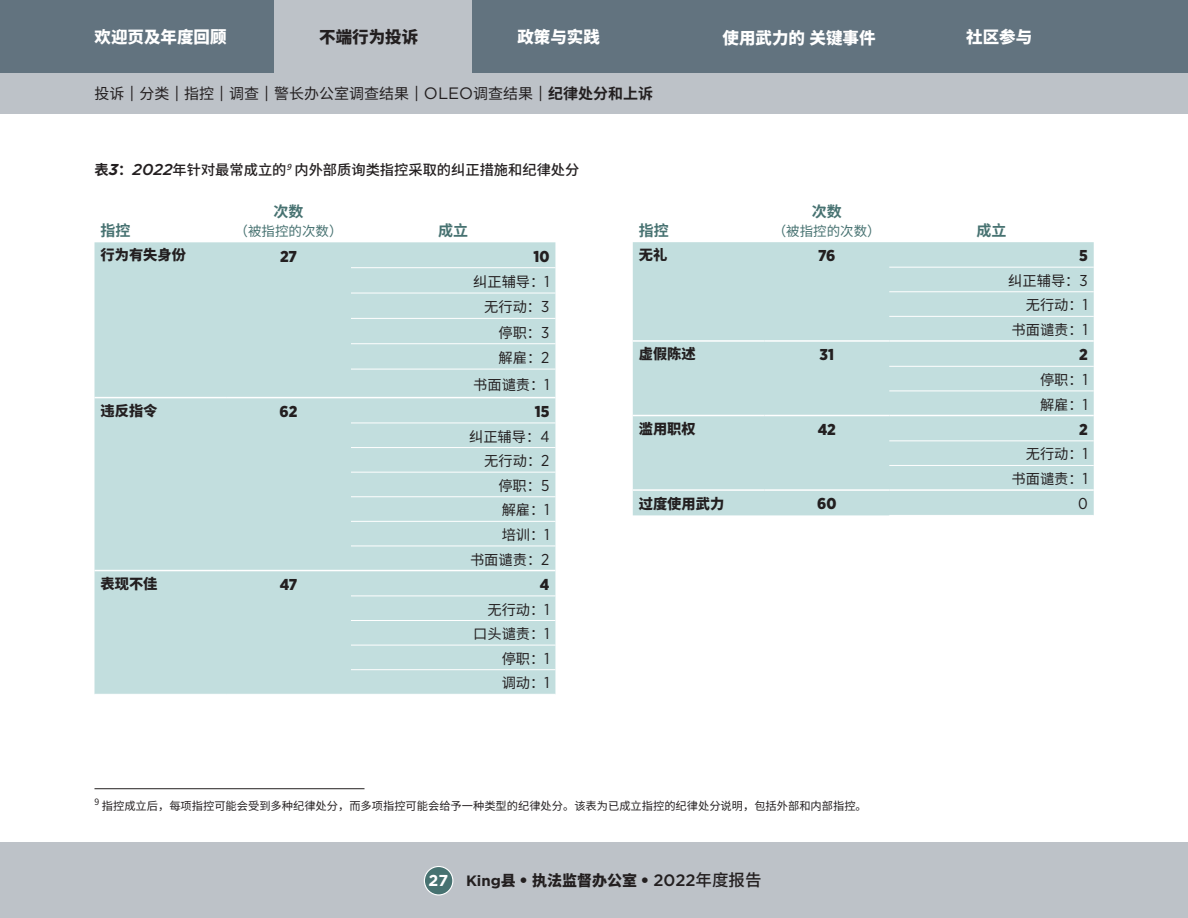
<style>
.page{position:relative;width:1188px;height:918px;background:#fff}
.page>*{position:absolute;margin:0;border:0;box-sizing:border-box;transform-origin:0 0}
.t1{font:900 16.5px "Noto Sans CJ Ksc";color:#fff}
.t2{font:900 16.5px "Noto Sans CJ Ksc";color:#231f20}
.paragraph_gotham_10_5{font:900 15.75px "Gotham Narrow";color:#231f20}
.paragraph_gotham_10_5-2{font:15.75px "Gotham Narrow";color:#231f20}
.t3{font:15px "Noto Sans CJ Ksc";color:#231f20}
.t4{font:900 15px "Noto Sans CJ Ksc";color:#231f20}
.paragraph_gotham_10_5-3{font:700 15px "Noto Sans CJ Ksc";color:#477271}
.paragraph_gotham_10_5-4{font:14.25px "Noto Sans CJ Ksc";color:#231f20}
.figure_titles{font:500 14.25px "Noto Sans CJ Ksc";color:#231f20}
.paragraph_gotham_10_5-5{font:900 14.25px "Noto Sans CJ Ksc";color:#231f20}
.paragraph_gotham_10_5-6{font:13.5px "Noto Sans CJ Ksc";color:#477271}
.footnote{font:11.25px "Noto Sans CJ Ksc";color:#231f20}
.s1{font-family:"Gotham";font-size:16.5px}
.s2{font-weight:700}
.s3{font-family:"Gotham";font-weight:700;font-style:italic;font-size:15.75px}
.s4{font-family:"Gotham";font-style:italic;font-size:15.75px}
.s5{font-family:"Gotham Narrow";font-size:15.75px}
.s6{font-family:"Gotham";font-weight:700;font-size:15.75px;color:#fff}
.s7{font-family:"Gotham";font-weight:700}
.s8{font-family:"Gotham";font-weight:500;font-size:16.5px}
.s9{font-weight:500;font-size:16.5px}
</style>
<div class="page">
<div style="left:0;top:842px;width:1188px;height:76px;background:#bdc2c8"></div>
<div style="left:424px;top:867px;width:29px;height:28px;background:#477271;border-radius:50%"></div>
<div style="left:424px;top:866px;width:29px;height:30px;border:1px solid #fff;border-radius:50%"></div>
<div style="left:0;top:73px;width:1188px;height:40px;background:#bdc2c8"></div>
<div style="left:0;top:0;width:1188px;height:73px;background:#62737f"></div>
<div style="left:274px;top:0;width:198px;height:74px;background:#bdc2c8"></div>
<hr style="left:94px;top:788px;width:270px;height:1px;background:#231f20">
<div style="left:94px;top:242px;width:461px;height:452px;background:#c2dede"></div>
<hr style="left:351px;top:267px;width:204px;height:1px;background:#fff">
<hr style="left:351px;top:293px;width:204px;height:1px;background:#fff">
<hr style="left:351px;top:318px;width:204px;height:1px;background:#fff">
<hr style="left:351px;top:343px;width:204px;height:1px;background:#fff">
<hr style="left:351px;top:369px;width:204px;height:1px;background:#fff">
<hr style="left:94px;top:397px;width:132px;height:1px;background:#fff">
<hr style="left:226px;top:397px;width:125px;height:1px;background:#fff">
<hr style="left:351px;top:397px;width:204px;height:1px;background:#fff">
<hr style="left:351px;top:423px;width:204px;height:1px;background:#fff">
<hr style="left:351px;top:447px;width:204px;height:1px;background:#fff">
<hr style="left:351px;top:472px;width:204px;height:1px;background:#fff">
<hr style="left:351px;top:496px;width:204px;height:1px;background:#fff">
<hr style="left:351px;top:521px;width:204px;height:1px;background:#fff">
<hr style="left:351px;top:546px;width:204px;height:1px;background:#fff">
<hr style="left:351px;top:596px;width:204px;height:1px;background:#fff">
<hr style="left:351px;top:620px;width:204px;height:1px;background:#fff">
<hr style="left:351px;top:645px;width:204px;height:1px;background:#fff">
<hr style="left:351px;top:669px;width:204px;height:1px;background:#fff">
<hr style="left:94px;top:570px;width:132px;height:1px;background:#fff">
<hr style="left:226px;top:570px;width:125px;height:1px;background:#fff">
<hr style="left:351px;top:570px;width:204px;height:1px;background:#fff">
<div style="left:633px;top:242px;width:461px;height:273px;background:#c2dede"></div>
<hr style="left:889px;top:267px;width:205px;height:1px;background:#fff">
<hr style="left:889px;top:291px;width:205px;height:1px;background:#fff">
<hr style="left:889px;top:316px;width:205px;height:1px;background:#fff">
<hr style="left:889px;top:366px;width:205px;height:1px;background:#fff">
<hr style="left:889px;top:391px;width:205px;height:1px;background:#fff">
<hr style="left:889px;top:440px;width:205px;height:1px;background:#fff">
<hr style="left:889px;top:465px;width:205px;height:1px;background:#fff">
<hr style="left:633px;top:340px;width:131px;height:2px;background:#fff">
<hr style="left:764px;top:340px;width:125px;height:2px;background:#fff">
<hr style="left:889px;top:340px;width:205px;height:2px;background:#fff">
<hr style="left:633px;top:415px;width:131px;height:1px;background:#fff">
<hr style="left:764px;top:415px;width:125px;height:1px;background:#fff">
<hr style="left:889px;top:415px;width:205px;height:1px;background:#fff">
<hr style="left:633px;top:489px;width:131px;height:2px;background:#fff">
<hr style="left:764px;top:489px;width:125px;height:2px;background:#fff">
<hr style="left:889px;top:489px;width:205px;height:2px;background:#fff">
<p class="t1" style="left:94px;top:28px;width:133px">欢迎页及年度回顾</p>
<p class="t2" style="left:319px;top:28px;width:100px">不端行为投诉</p>
<p class="t1" style="left:517px;top:28px;width:84px">政策与实践</p>
<p class="t1" style="left:723px;top:28px;width:155px">使用武力的关键事件</p>
<p class="t1" style="left:966px;top:28px;width:67px">社区参与</p>
<p class="t3" style="left:94px;top:85px;width:560px">投诉 <span class="s1">|</span> 分类 <span class="s1">|</span> 指控 <span class="s1">|</span> 调查 <span class="s1">|</span> 警长办公室调查结果 <span class="s1">| OLEO</span>调查结果 <span class="s1">|</span> <span class="s2">纪律处分和上诉</span></p>
<p class="figure_titles" style="left:94px;top:161px;width:486px"><span class="s2">表</span><span class="s3">3</span><span class="s2">：</span><span class="s4">2022</span>年针对最常成立的<sup>9</sup>内外部质询类指控采取的纠正措施和纪律处分</p>
<p class="paragraph_gotham_10_5-3" style="left:100px;top:222px;width:31px">指控</p>
<p class="paragraph_gotham_10_5-3" style="left:274px;top:203px;width:31px">次数</p>
<p class="paragraph_gotham_10_5-6" style="left:235px;top:224px;width:109px">（被指控的次数）</p>
<p class="paragraph_gotham_10_5-3" style="left:438px;top:222px;width:31px">成立</p>
<p class="paragraph_gotham_10_5-3" style="left:639px;top:222px;width:31px">指控</p>
<p class="paragraph_gotham_10_5-3" style="left:812px;top:203px;width:31px">次数</p>
<p class="paragraph_gotham_10_5-6" style="left:773px;top:224px;width:109px">（被指控的次数）</p>
<p class="paragraph_gotham_10_5-3" style="left:977px;top:222px;width:31px">成立</p>
<p class="paragraph_gotham_10_5-5" style="left:100px;top:247px;width:87px">行为有失身份</p>
<p class="paragraph_gotham_10_5" style="left:280px;top:246px;width:18px">27</p>
<p class="paragraph_gotham_10_5" style="left:533px;top:246px;width:17px">10</p>
<p class="paragraph_gotham_10_5-4" style="left:473px;top:274px;width:78px">纠正辅导：<span class="s5">1</span></p>
<p class="paragraph_gotham_10_5-4" style="left:484px;top:299px;width:67px">无行动：<span class="s5">3</span></p>
<p class="paragraph_gotham_10_5-4" style="left:498px;top:324px;width:52px">停职：<span class="s5">3</span></p>
<p class="paragraph_gotham_10_5-4" style="left:499px;top:350px;width:52px">解雇：<span class="s5">2</span></p>
<p class="paragraph_gotham_10_5-4" style="left:473px;top:377px;width:78px">书面谴责：<span class="s5">1</span></p>
<p class="paragraph_gotham_10_5-5" style="left:100px;top:402px;width:58px">违反指令</p>
<p class="paragraph_gotham_10_5" style="left:280px;top:401px;width:19px">62</p>
<p class="paragraph_gotham_10_5" style="left:535px;top:401px;width:16px">15</p>
<p class="paragraph_gotham_10_5-4" style="left:469px;top:428px;width:82px">纠正辅导：<span class="s5">4</span></p>
<p class="paragraph_gotham_10_5-4" style="left:484px;top:453px;width:67px">无行动：<span class="s5">2</span></p>
<p class="paragraph_gotham_10_5-4" style="left:498px;top:477px;width:53px">停职：<span class="s5">5</span></p>
<p class="paragraph_gotham_10_5-4" style="left:502px;top:502px;width:49px">解雇：<span class="s5">1</span></p>
<p class="paragraph_gotham_10_5-4" style="left:502px;top:527px;width:49px">培训：<span class="s5">1</span></p>
<p class="paragraph_gotham_10_5-4" style="left:470px;top:551px;width:81px">书面谴责：<span class="s5">2</span></p>
<p class="paragraph_gotham_10_5-5" style="left:100px;top:575px;width:58px">表现不佳</p>
<p class="paragraph_gotham_10_5" style="left:280px;top:574px;width:19px">47</p>
<p class="paragraph_gotham_10_5" style="left:540px;top:574px;width:11px">4</p>
<p class="paragraph_gotham_10_5-4" style="left:487px;top:601px;width:63px">无行动：<span class="s5">1</span></p>
<p class="paragraph_gotham_10_5-4" style="left:473px;top:626px;width:78px">口头谴责：<span class="s5">1</span></p>
<p class="paragraph_gotham_10_5-4" style="left:502px;top:650px;width:49px">停职：<span class="s5">1</span></p>
<p class="paragraph_gotham_10_5-4" style="left:502px;top:675px;width:49px">调动：<span class="s5">1</span></p>
<p class="paragraph_gotham_10_5-5" style="left:639px;top:247px;width:30px">无礼</p>
<p class="paragraph_gotham_10_5" style="left:818px;top:245px;width:19px">76</p>
<p class="paragraph_gotham_10_5" style="left:1079px;top:245px;width:10px">5</p>
<p class="paragraph_gotham_10_5-4" style="left:1008px;top:273px;width:81px">纠正辅导：<span class="s5">3</span></p>
<p class="paragraph_gotham_10_5-4" style="left:1026px;top:297px;width:63px">无行动：<span class="s5">1</span></p>
<p class="paragraph_gotham_10_5-4" style="left:1012px;top:322px;width:78px">书面谴责：<span class="s5">1</span></p>
<p class="paragraph_gotham_10_5-5" style="left:639px;top:346px;width:58px">虚假陈述</p>
<p class="paragraph_gotham_10_5" style="left:820px;top:344px;width:16px">31</p>
<p class="paragraph_gotham_10_5" style="left:1079px;top:344px;width:10px">2</p>
<p class="paragraph_gotham_10_5-4" style="left:1040px;top:372px;width:49px">停职：<span class="s5">1</span></p>
<p class="paragraph_gotham_10_5-4" style="left:1040px;top:396px;width:49px">解雇：<span class="s5">1</span></p>
<p class="paragraph_gotham_10_5-5" style="left:639px;top:420px;width:58px">滥用职权</p>
<p class="paragraph_gotham_10_5" style="left:818px;top:419px;width:20px">42</p>
<p class="paragraph_gotham_10_5" style="left:1079px;top:419px;width:10px">2</p>
<p class="paragraph_gotham_10_5-4" style="left:1026px;top:446px;width:63px">无行动：<span class="s5">1</span></p>
<p class="paragraph_gotham_10_5-4" style="left:1012px;top:471px;width:78px">书面谴责：<span class="s5">1</span></p>
<p class="paragraph_gotham_10_5-5" style="left:639px;top:496px;width:87px">过度使用武力</p>
<p class="paragraph_gotham_10_5" style="left:817px;top:493px;width:21px">60</p>
<p class="paragraph_gotham_10_5-2" style="left:1078px;top:494px;width:11px">0</p>
<p class="footnote" style="left:94px;top:799px;width:774px"><sup>9</sup> 指控成立后，每项指控可能会受到多种纪律处分，而多项指控可能会给予一种类型的纪律处分。该表为已成立指控的纪律处分说明，包括外部和内部指控。</p>
<p class="t4" style="left:429px;top:872px;width:334px"><span class="s6">27</span> <span class="s7">King</span>县 <span class="s1">•</span> 执法监督办公室 <span class="s1">•</span> <span class="s8">2022</span><span class="s9">年度报告</span></p>
</div>
